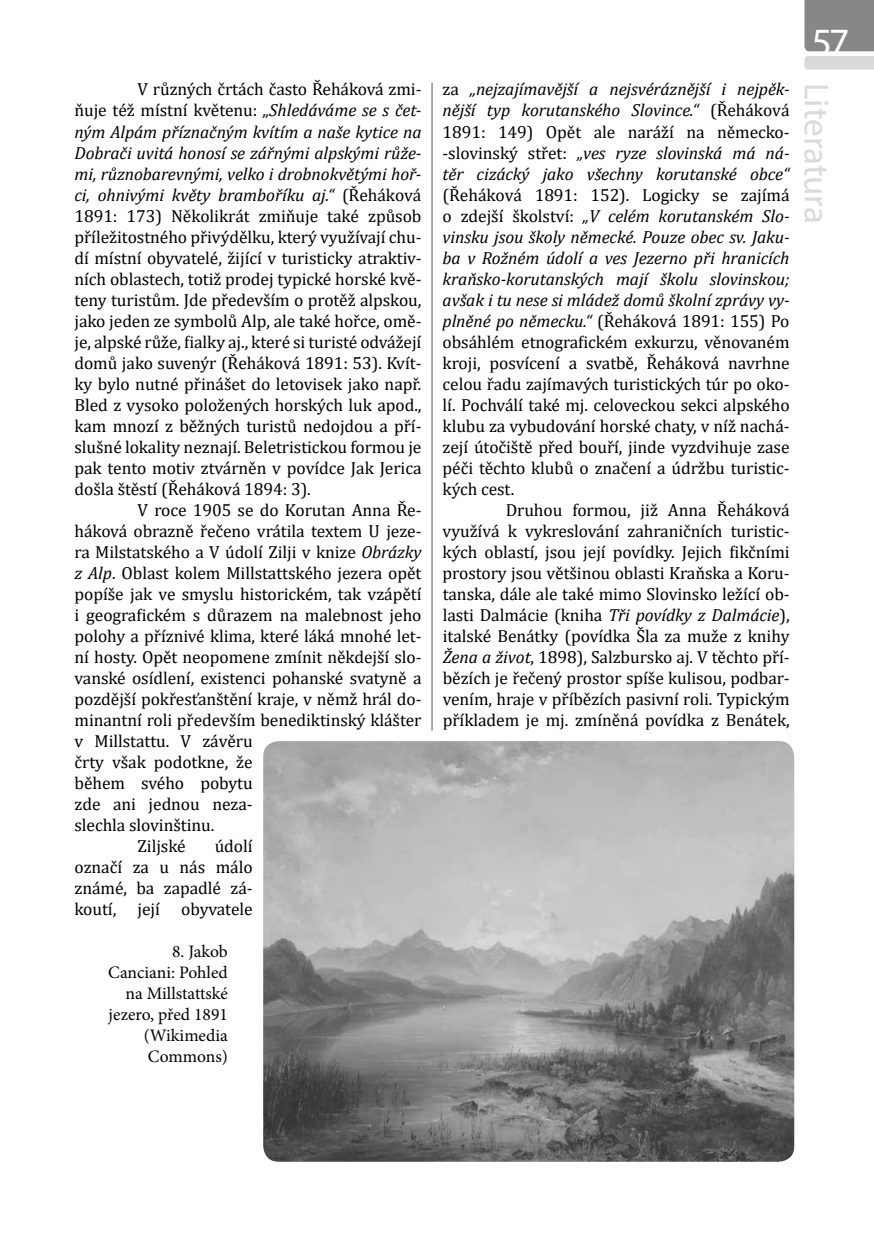
<style>
.page{position:relative;width:874px;height:1241px;background:#fff}
.page>*{position:absolute;margin:0;border:0;box-sizing:border-box;transform-origin:0 0}
.t1{font:40.25px "Myriad Pro";color:#fff}
.t2{font:35px "Myriad Pro";color:#dadada}
.t3{font:17.5px/21px "Cambria";letter-spacing:-.005em;color:#000;text-align:justify}
.t4{font:italic 17.5px/21px "Cambria";letter-spacing:-.005em;color:#000;text-align:justify}
.t5{font:17.5px/21px "Minion Pro";color:#000;text-align:right}
.s1{font-style:italic}
.s2{font-style:normal}
</style>
<div class="page">
<svg style="left:804px;top:0;width:69px;height:70px"></svg>
<hr style="left:431px;top:83px;width:1px;height:1083px;background:#575756">
<img style="left:263px;top:741px;width:530px;height:419px">
<div style="left:252px;top:730px;width:552px;height:441px;border:10px solid #fff;border-radius:21px"></div>
<p class="t3" style="left:74px;top:79px;width:348px;text-indent:63px">V různých črtách často Řeháková zmi&shy;ňuje též místní květenu: <span class="s1">„Shledáváme se s čet&shy;ným Alpám příznačným kvítím a naše kytice na Dobrači uvitá honosí se zářnými alpskými růže&shy;mi, různobarevnými, velko i drobnokvětými hoř&shy;ci, ohnivými květy bramboříku aj.“</span> (Řeháková 1891: 173) Několikrát zmiňuje také způsob příležitostného přivýdělku, který využívají chu&shy;dí místní obyvatelé, žijící v turisticky atraktiv&shy;ních oblastech, totiž prodej typické horské kvě&shy;teny turistům. Jde především o protěž alpskou, jako jeden ze symbolů Alp, ale také hořce, omě&shy;je, alpské růže, fialky aj., které si turisté odvážejí domů jako suvenýr (Řeháková 1891: 53). Kvít&shy;ky bylo nutné přinášet do letovisek jako např.<br>Bled z vysoko položených horských luk apod., kam mnozí z běžných turistů nedojdou a pří&shy;slušné lokality neznají. Beletristickou formou je pak tento motiv ztvárněn v povídce Jak Jerica došla štěstí (Řeháková 1894: 3).</p>
<p class="t3" style="left:137px;top:499px;width:285px">V roce 1905 se do Korutan Anna Ře-</p>
<p class="t3" style="left:74px;top:520px;width:348px">háková obrazně řečeno vrátila textem U jeze-</p>
<p class="t3" style="left:74px;top:541px;width:348px">ra Milstatského a V údolí Zilji v knize <span class="s1">Obrázky</span></p>
<p class="t3" style="left:74px;top:562px;width:348px"><span class="s1">z Alp</span>. Oblast kolem Millstattského jezera opět</p>
<p class="t3" style="left:74px;top:583px;width:348px">popíše jak ve smyslu historickém, tak vzápětí</p>
<p class="t3" style="left:74px;top:604px;width:348px">i geografickém s důrazem na malebnost jeho</p>
<p class="t3" style="left:74px;top:625px;width:348px">polohy a příznivé klima, které láká mnohé let-</p>
<p class="t3" style="left:74px;top:646px;width:348px">ní hosty. Opět neopomene zmínit někdejší slo-</p>
<p class="t3" style="left:74px;top:667px;width:348px">vanské osídlení, existenci pohanské svatyně a</p>
<p class="t3" style="left:74px;top:688px;width:348px">pozdější pokřesťanštění kraje, v němž hrál do-</p>
<p class="t3" style="left:74px;top:709px;width:348px">minantní roli především benediktinský klášter</p>
<p class="t3" style="left:74px;top:730px;width:180px">v Millstattu. V závěru</p>
<p class="t3" style="left:74px;top:751px;width:180px">črty však podotkne, že</p>
<p class="t3" style="left:74px;top:772px;width:179px">během svého pobytu</p>
<p class="t3" style="left:74px;top:793px;width:180px">zde ani jednou neza-</p>
<p class="t3" style="left:74px;top:814px;width:141px">slechla slovinštinu.</p>
<p class="t3" style="left:137px;top:835px;width:50px">Ziljské</p>
<p class="t3" style="left:74px;top:835px;width:180px;text-indent:140px">údolí označí za u nás málo známé, ba zapadlé zá&shy;koutí, její obyvatele</p>
<p class="t5" style="left:108px;top:940px;width:121px">8. Jakob<br>Canciani: Pohled na Millstattské jezero, před 1891 (Wikimedia<br>Commons)</p>
<p class="t4" style="left:442px;top:78px;width:348px"><span class="s2">za</span> „nejzajímavější a nejsvéráznější i nejpěk&shy;nější typ korutanského Slovince.“ <span class="s2">(Řeháková 1891: 149) Opět ale naráží na německo--slovinský střet:</span> „ves ryze slovinská má ná&shy;těr cizácký jako všechny korutanské obce“</p>
<p class="t3" style="left:442px;top:184px;width:348px">(Řeháková 1891: 152). Logicky se zajímá o zdejší školství: <span class="s1">„V celém korutanském Slo&shy;vinsku jsou školy německé. Pouze obec sv. Jaku&shy;ba v Rožném údolí a ves Jezerno při hranicích kraňsko-korutanských mají školu slovinskou; avšak i tu nese si mládež domů školní zprávy vy&shy;plněné po německu.“</span> (Řeháková 1891: 155) Po obsáhlém etnografickém exkurzu, věnovaném kroji, posvícení a svatbě, Řeháková navrhne celou řadu zajímavých turistických túr po oko&shy;lí. Pochválí také mj. celoveckou sekci alpského klubu za vybudování horské chaty, v níž nachá&shy;zejí útočiště před bouří, jinde vyzdvihuje zase péči těchto klubů o značení a údržbu turistic&shy;kých cest.</p>
<p class="t3" style="left:442px;top:499px;width:348px;text-indent:63px">Druhou formou, již Anna Řeháková využívá k vykreslování zahraničních turistic&shy;kých oblastí, jsou její povídky. Jejich fikčními prostory jsou většinou oblasti Kraňska a Koru&shy;tanska, dále ale také mimo Slovinsko ležící ob&shy;lasti Dalmácie (kniha <span class="s1">Tři povídky z Dalmácie</span>), italské Benátky (povídka Šla za muže z knihy <span class="s1">Žena a život</span>, 1898), Salzbursko aj. V těchto pří&shy;bězích je řečený prostor spíše kulisou, podbar&shy;vením, hraje v příbězích pasivní roli. Typickým příkladem je mj. zmíněná povídka z Benátek,</p>
<h1 class="t1" style="left:811px;top:17px;width:39px">57</h1>
<h2 class="t2" style="left:837px;top:83px;width:142px;rotate:90deg">Literatura</h2>
</div>
